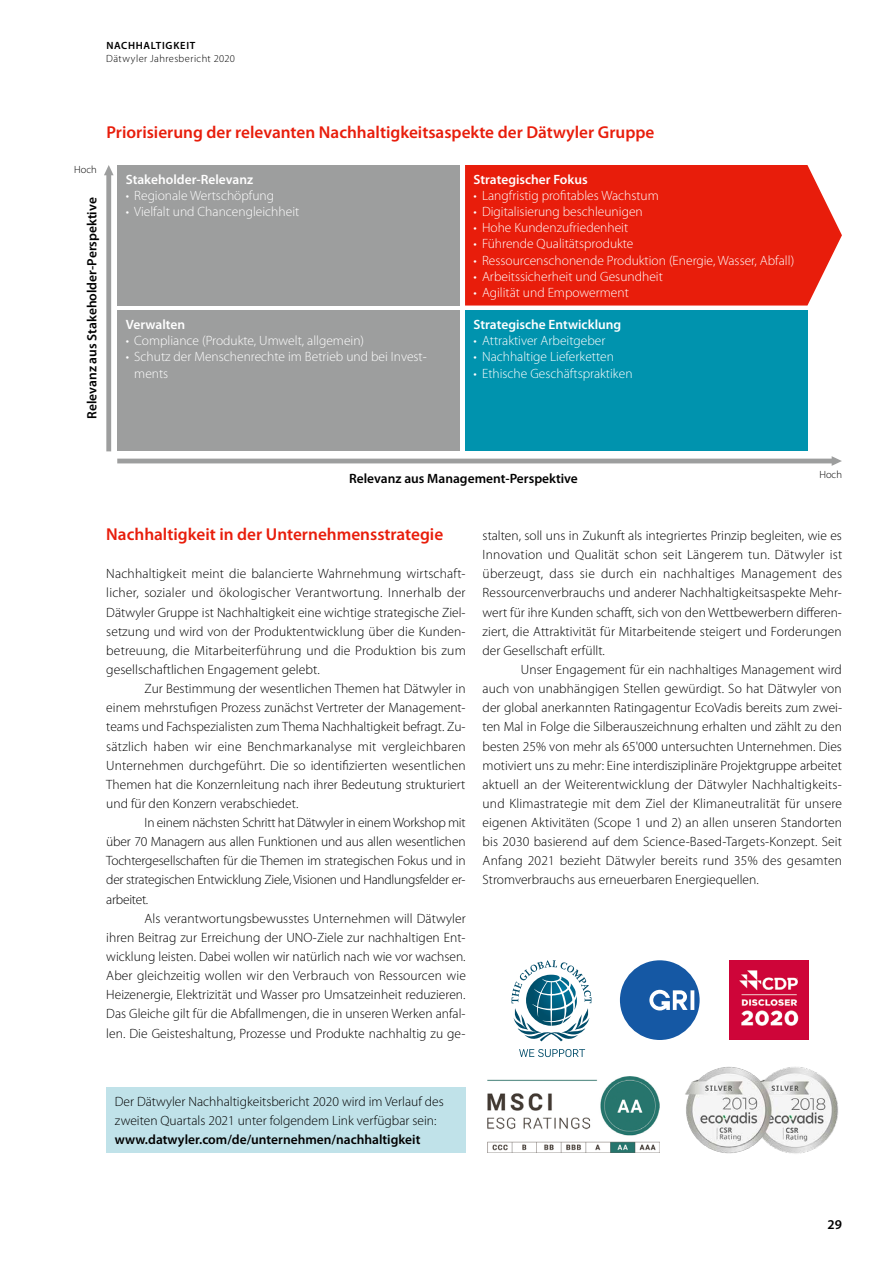
<style>
.page{position:relative;width:893px;height:1263px;background:#fff}
.page>*{position:absolute;margin:0;border:0;box-sizing:border-box;transform-origin:0 0}
.t1{font:600 17.25px "Myriad Pro";color:#e81d0b}
.t2{font:300 13.5px/19.2px "Myriad Pro";color:#000;text-align:justify}
.t3{font:300 13.5px/16.2px "Myriad Pro";color:#fff}
.t4{font:600 13.5px "Myriad Pro";color:#000}
.t5{font:600 13.5px "Myriad Pro";color:#fff}
.t6{font:300 10.5px "Myriad Pro";letter-spacing:.035em;color:#000}
.t7{font:600 10.5px "Myriad Pro";letter-spacing:.065em;color:#000}
</style>
<div class="page">
<img style="left:729px;top:960px;width:80px;height:80px">
<div style="left:620px;top:960px;width:80px;height:80px;background:#1558a4;border-radius:50%"></div>
<svg style="left:649px;top:990px;width:45px;height:20px"></svg>
<svg style="left:512px;top:960px;width:79px;height:81px"></svg>
<svg style="left:519px;top:1049px;width:66px;height:8px"></svg>
<img style="left:488px;top:1076px;width:171px;height:76px">
<img style="left:685px;top:1066px;width:154px;height:88px">
<div style="left:106px;top:1087px;width:360px;height:65px;background:#c0e2e9"></div>
<svg style="left:104px;top:165px;width:738px;height:301px;background:#958789"></svg>
<p class="t7" style="left:106px;top:40px;width:90px">NACHHALTIGKEIT</p>
<p class="t6" style="left:106px;top:52px;width:130px">Dätwyler Jahresbericht 2020</p>
<p class="t1" style="left:106px;top:123px;width:549px">Priorisierung der relevanten Nachhaltigkeitsaspekte der Dätwyler Gruppe</p>
<p class="t6" style="left:74px;top:164px;width:24px">Hoch</p>
<p class="t4" style="left:85px;top:419px;width:223px;rotate:-90deg">Relevanz aus Stakeholder-Perspektive</p>
<p class="t5" style="left:126px;top:172px;width:129px">Stakeholder-Relevanz</p>
<p class="t3" style="left:126px;top:187px;width:150px">• Regionale Wertschöpfung</p>
<p class="t3" style="left:126px;top:204px;width:175px">• Vielfalt und Chancengleichheit</p>
<p class="t5" style="left:126px;top:317px;width:61px">Verwalten</p>
<p class="t3" style="left:126px;top:333px;width:240px">• Compliance (Produkte, Umwelt, allgemein)</p>
<p class="t3" style="left:134px;top:349px;width:294px;text-indent:-9px">• Schutz der Menschenrechte im Betrieb und bei Invest&shy;ments</p>
<p class="t5" style="left:474px;top:172px;width:116px">Strategischer Fokus</p>
<p class="t3" style="left:474px;top:187px;width:187px">• Langfristig profitables Wachstum</p>
<p class="t3" style="left:474px;top:204px;width:171px">• Digitalisierung beschleunigen</p>
<p class="t3" style="left:474px;top:220px;width:156px">• Hohe Kundenzufriedenheit</p>
<p class="t3" style="left:474px;top:236px;width:161px">• Führende Qualitätsprodukte</p>
<p class="t3" style="left:474px;top:252px;width:322px">• Ressourcenschonende Produktion (Energie, Wasser, Abfall)</p>
<p class="t3" style="left:474px;top:268px;width:191px">• Arbeitssicherheit und Gesundheit</p>
<p class="t3" style="left:474px;top:285px;width:157px">• Agilität und Empowerment</p>
<p class="t5" style="left:474px;top:317px;width:149px">Strategische Entwicklung</p>
<p class="t3" style="left:474px;top:333px;width:133px">• Attraktiver Arbeitgeber</p>
<p class="t3" style="left:474px;top:349px;width:142px">• Nachhaltige Lieferketten</p>
<p class="t3" style="left:474px;top:365px;width:161px">• Ethische Geschäftspraktiken</p>
<p class="t4" style="left:349px;top:471px;width:230px">Relevanz aus Management-Perspektive</p>
<p class="t6" style="left:819px;top:468px;width:24px">Hoch</p>
<p class="t1" style="left:106px;top:525px;width:338px">Nachhaltigkeit in der Unternehmensstrategie</p>
<p class="t2" style="left:106px;top:564px;width:361px">Nachhaltigkeit meint die balancierte Wahrnehmung wirtschaft&shy;licher, sozialer und ökologischer Verantwortung. Innerhalb der Dätwyler Gruppe ist Nachhaltigkeit eine wichtige strategische Ziel&shy;setzung und wird von der Produktentwicklung über die Kunden&shy;betreuung, die Mitarbeiterführung und die Produktion bis zum gesellschaftlichen Engagement gelebt.</p>
<p class="t2" style="left:106px;top:679px;width:361px;text-indent:38px">Zur Bestimmung der wesentlichen Themen hat Dätwyler in einem mehrstufigen Prozess zunächst Vertreter der Management&shy;teams und Fachspezialisten zum Thema Nachhaltigkeit befragt. Zu&shy;sätzlich haben wir eine Benchmarkanalyse mit vergleichbaren Unternehmen durchgeführt. Die so identifizierten wesentlichen Themen hat die Konzernleitung nach ihrer Bedeutung strukturiert und für den Konzern verabschiedet.</p>
<p class="t2" style="left:106px;top:813px;width:361px;text-indent:38px">In einem nächsten Schritt hat Dätwyler in einem Workshop mit über 70 Managern aus allen Funktionen und aus allen -wesentlichen Tochtergesellschaften für die Themen im strategischen Fokus und in der strategischen Entwicklung Ziele, Visionen und Handlungsfelder er&shy;arbeitet.</p>
<p class="t2" style="left:106px;top:909px;width:361px;text-indent:38px">Als verantwortungsbewusstes Unternehmen will Dätwyler ihren Beitrag zur Erreichung der UNO-Ziele zur nachhaltigen Ent&shy;wicklung leisten. Dabei wollen wir natürlich nach wie vor wachsen.<br>Aber gleichzeitig wollen wir den Verbrauch von Ressourcen wie Heizenergie, Elektrizität und Wasser pro Umsatzeinheit reduzieren.<br>Das Gleiche gilt für die Abfallmengen, die in unseren Werken anfal&shy;len. Die Geisteshaltung, Prozesse und Produkte nachhaltig zu ge-</p>
<p class="t2" style="left:483px;top:526px;width:361px">stalten, soll uns in Zukunft als integriertes Prinzip begleiten, wie es Innovation und Qualität schon seit Längerem tun. Dätwyler ist überzeugt, dass sie durch ein nachhaltiges Management des Ressourcenverbrauchs und anderer Nachhaltigkeitsaspekte Mehr&shy;wert für ihre Kunden schafft, sich von den Wettbewerbern differen&shy;ziert, die Attraktivität für Mitarbeitende steigert und Forderungen der Gesellschaft erfüllt.</p>
<p class="t2" style="left:483px;top:660px;width:361px;text-indent:38px">Unser Engagement für ein nachhaltiges Management wird auch von unabhängigen Stellen gewürdigt. So hat Dätwyler von der global anerkannten Ratingagentur EcoVadis bereits zum zwei&shy;ten Mal in Folge die Silberauszeichnung erhalten und zählt zu den besten 25% von mehr als 65'000 untersuchten Unternehmen. Dies motiviert uns zu mehr: Eine interdisziplinäre Projektgruppe arbeitet aktuell an der Weiterentwicklung der Dätwyler Nachhaltigkeits&shy;und Klimastrategie mit dem Ziel der Klimaneutralität für unsere eigenen Aktivitäten (Scope 1 und 2) an allen unseren Standorten bis 2030 basierend auf dem Science-Based-Targets-Konzept. Seit Anfang 2021 bezieht Dätwyler bereits rund 35% des gesamten Stromverbrauchs aus erneuerbaren Energiequellen.</p>
<p class="t2" style="left:115px;top:1092px;width:331px">Der Dätwyler Nachhaltigkeitsbericht 2020 wird im Verlauf des zweiten Quartals 2021 unter folgendem Link verfügbar sein:</p>
<p class="t4" style="left:115px;top:1132px;width:307px">www.datwyler.com/de/unternehmen/nachhaltigkeit</p>
<p class="t4" style="left:827px;top:1217px;width:16px">29</p>
</div>
